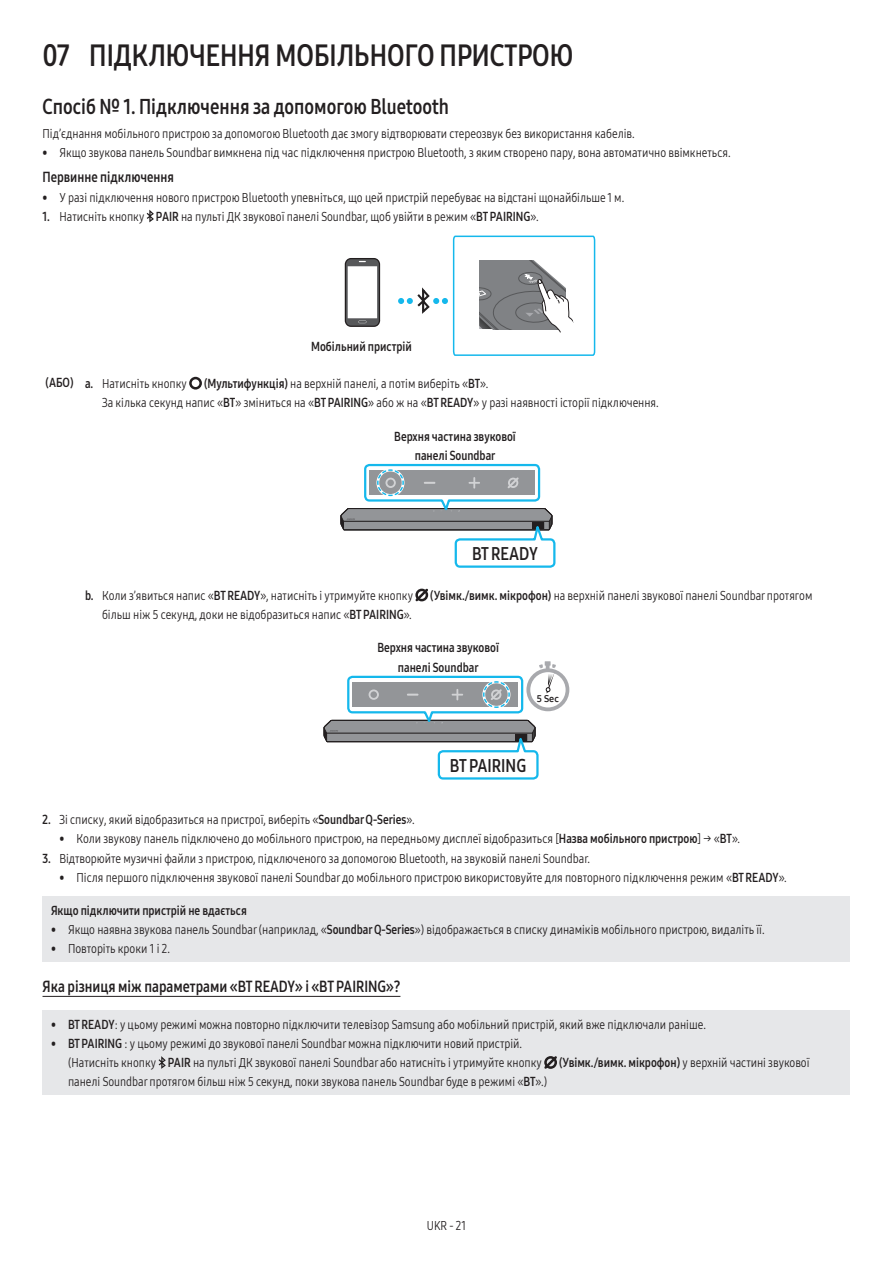
<style>
.page{position:relative;width:893px;height:1263px;background:#fff}
.page>*{position:absolute;margin:0;border:0;box-sizing:border-box;transform-origin:0 0}
.t1{font:30px "Samsung One 700 C";color:#231f20;scale:.9 1}
.t2{font:21px "Samsung One 700 C";color:#231f20;scale:.9 1}
.t3{font:18px "Samsung One 700 C";color:#231f20;scale:.9 1}
.t4{font:15.75px "Samsung One 700 C";color:#231f20;scale:.9 1}
.t5{font:14.25px "Samsung One 700 C";color:#231f20;scale:.9 1}
.t6{font:12.75px/19.2px "Samsung One 400 C";color:#231f20;scale:.9 1}
.t7{font:12.75px/19.2px "Samsung One 700 C";color:#231f20;text-align:center;scale:.9 1}
.t8{font:9.45px "Samsung One UI 700";color:#231f20}
.t9{font:italic 3.3px "Samsung One UI 600 C";color:#fff;scale:1.42 1}
.s1{font-family:"Samsung One 700 C"}
</style>
<div class="page">
<hr style="left:43px;top:996px;width:357px;height:1px;background:#231f20">
<svg style="left:147px;top:210px;width:7px;height:12px"></svg>
<svg style="left:398px;top:235px;width:198px;height:121px"></svg>
<svg style="left:344px;top:258px;width:37px;height:69px"></svg>
<svg style="left:189px;top:377px;width:13px;height:13px"></svg>
<svg style="left:340px;top:463px;width:216px;height:105px"></svg>
<svg style="left:415px;top:589px;width:13px;height:12px"></svg>
<svg style="left:323px;top:661px;width:246px;height:119px"></svg>
<div style="left:43px;top:896px;width:807px;height:65px;background:#e6e7e9"></div>
<div style="left:43px;top:1010px;width:807px;height:85px;background:#e6e7e9"></div>
<svg style="left:159px;top:1056px;width:7px;height:13px"></svg>
<svg style="left:544px;top:1056px;width:13px;height:13px"></svg>
<h1 class="t1" style="left:43px;top:35px;width:591px">07 ПІДКЛЮЧЕННЯ МОБІЛЬНОГО ПРИСТРОЮ</h1>
<h2 class="t2" style="left:43px;top:93px;width:453px">Спосіб № 1. Підключення за допомогою Bluetooth</h2>
<p class="t6" style="left:43px;top:123px;width:659px">Під’єднання мобільного пристрою за допомогою Bluetooth дає змогу відтворювати стереозвук без використання кабелів.</p>
<p class="t6" style="left:43px;top:143px;width:766px">• Якщо звукова панель Soundbar вимкнена під час підключення пристрою Bluetooth, з яким створено пару, вона автоматично ввімкнеться.</p>
<p class="t5" style="left:43px;top:168px;width:147px">Первинне підключення</p>
<p class="t6" style="left:43px;top:187px;width:648px">• У разі підключення нового пристрою Bluetooth упевніться, що цей пристрій перебуває на відстані щонайбільше 1 м.</p>
<p class="t6" style="left:43px;top:206px;width:553px"><span class="s1">1.</span> Натисніть кнопку <span class="s1">PAIR</span> на пульті ДК звукової панелі Soundbar, щоб увійти в режим «<span class="s1">BT PAIRING</span>».</p>
<p class="t7" style="left:311px;top:337px;width:113px">Мобільний пристрій</p>
<p class="t9" style="left:529px;top:280px;width:8px;rotate:-17deg">PAIR</p>
<p class="t6" style="left:46px;top:374px;width:159px"><span class="s1">(АБО) a.</span> Натисніть кнопку</p>
<p class="t6" style="left:102px;top:374px;width:620px;text-indent:102px"><span class="s1">(Мультифункція)</span> на верхній панелі, а потім виберіть «<span class="s1">BT</span>».<br>За кілька секунд напис «<span class="s1">BT</span>» зміниться на «<span class="s1">BT PAIRING</span>» або ж на «<span class="s1">BT READY</span>» у разі наявності історії підключення.</p>
<p class="t7" style="left:394px;top:426px;width:137px">Верхня частина звукової панелі Soundbar</p>
<h3 class="t3" style="left:472px;top:542px;width:75px">BT READY</h3>
<p class="t6" style="left:85px;top:585px;width:366px"><span class="s1">b.</span> Коли з’явиться напис «<span class="s1">BT READY</span>», натисніть і утримуйте кнопку</p>
<p class="t6" style="left:430px;top:585px;width:426px"><span class="s1">(Увімк./вимк. мікрофон)</span> на верхній панелі звукової панелі Soundbar протягом</p>
<p class="t6" style="left:102px;top:605px;width:346px">більш ніж 5 секунд, доки не відобразиться напис «<span class="s1">BT PAIRING</span>».</p>
<p class="t7" style="left:377px;top:638px;width:137px">Верхня частина звукової панелі Soundbar</p>
<p class="t8" style="left:537px;top:692px;width:23px">5 Sec</p>
<h3 class="t3" style="left:450px;top:753px;width:86px">BT PAIRING</h3>
<p class="t6" style="left:43px;top:810px;width:415px"><span class="s1">2.</span> Зі списку, який відобразиться на пристрої, виберіть «<span class="s1">Soundbar Q-Series</span>».</p>
<p class="t6" style="left:60px;top:829px;width:758px">• Коли звукову панель підключено до мобільного пристрою, на передньому дисплеї відобразиться [<span class="s1">Назва мобільного пристрою</span>] → «<span class="s1">BT</span>».</p>
<p class="t6" style="left:43px;top:848px;width:610px"><span class="s1">3.</span> Відтворюйте музичні файли з пристрою, підключеного за допомогою Bluetooth, на звуковій панелі Soundbar.</p>
<p class="t6" style="left:60px;top:867px;width:810px">• Після першого підключення звукової панелі Soundbar до мобільного пристрою використовуйте для повторного підключення режим «<span class="s1">BT READY</span>».</p>
<p class="t7" style="left:51px;top:900px;width:219px">Якщо підключити пристрій не вдається</p>
<p class="t6" style="left:51px;top:919px;width:794px">• Якщо наявна звукова панель Soundbar (наприклад, «<span class="s1">Soundbar Q-Series</span>») відображається в списку динаміків мобільного пристрою, видаліть її.</p>
<p class="t6" style="left:51px;top:939px;width:134px">• Повторіть кроки 1 і 2.</p>
<p class="t4" style="left:43px;top:976px;width:399px">Яка різниця між параметрами «BT READY» і «BT PAIRING»?</p>
<p class="t6" style="left:51px;top:1015px;width:729px">• <span class="s1">BT READY</span>: у цьому режимі можна повторно підключити телевізор Samsung або мобільний пристрій, який вже підключали раніше.</p>
<p class="t6" style="left:68px;top:1034px;width:528px;text-indent:-17px">• <span class="s1">BT PAIRING</span> : у цьому режимі до звукової панелі Soundbar можна підключити новий пристрій. (Натисніть кнопку <span class="s1">PAIR</span> на пульті ДК звукової панелі Soundbar або натисніть і утримуйте кнопку</p>
<p class="t6" style="left:559px;top:1053px;width:280px"><span class="s1">(Увімк./вимк. мікрофон)</span> у верхній частині звукової</p>
<p class="t6" style="left:68px;top:1072px;width:534px">панелі Soundbar протягом більш ніж 5 секунд, поки звукова панель Soundbar буде в режимі «<span class="s1">BT</span>».)</p>
<p class="t6" style="left:427px;top:1216px;width:45px">UKR - 21</p>
</div>
